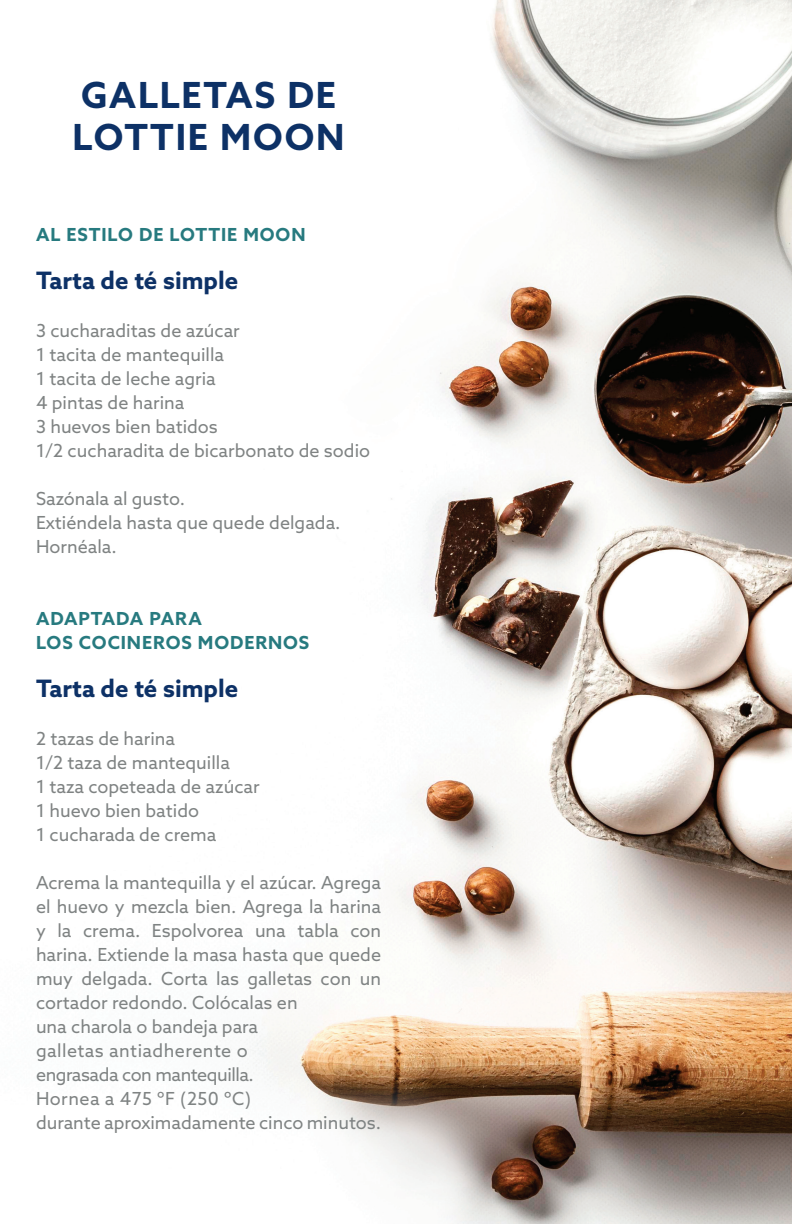
<style>
.page{position:relative;width:792px;height:1224px;background:#fff}
.page>*{position:absolute;margin:0;border:0;box-sizing:border-box;transform-origin:0 0}
.t1{font:700 36px/42px "Azo Sans";letter-spacing:.05em;color:#0d3166}
.t2{font:700 24px "Azo Sans";color:#0d3166}
.t3{font:18px/24px "Azo Sans";color:#7f8383}
.t4{font:700 18px/24px "Azo Sans";letter-spacing:.05em;color:#277a7f}
.t5{font:18px "Azo Sans";letter-spacing:.025em;color:#7f8383}
.t6{font:18px "Azo Sans";letter-spacing:-.025em;color:#7f8383}
</style>
<div class="page">
<img style="left:231px;top:0;width:561px;height:1224px">
<p class="t1" style="left:73px;top:73px;width:274px">GALLETAS DE<br>LOTTIE MOON</p>
<p class="t4" style="left:36px;top:223px;width:271px">AL ESTILO DE LOTTIE MOON</p>
<p class="t2" style="left:36px;top:265px;width:204px">Tarta de té simple</p>
<p class="t3" style="left:36px;top:319px;width:205px">3 cucharaditas de azúcar</p>
<p class="t3" style="left:36px;top:343px;width:190px">1 tacita de mantequilla</p>
<p class="t3" style="left:36px;top:367px;width:181px">1 tacita de leche agria</p>
<p class="t3" style="left:36px;top:391px;width:150px">4 pintas de harina</p>
<p class="t3" style="left:36px;top:415px;width:183px">3 huevos bien batidos</p>
<p class="t3" style="left:36px;top:439px;width:336px">1/2 cucharadita de bicarbonato de sodio</p>
<p class="t3" style="left:36px;top:487px;width:306px">Sazónala al gusto.<br>Extiéndela hasta que quede delgada.<br>Hornéala.</p>
<p class="t4" style="left:36px;top:607px;width:275px">ADAPTADA PARA<br>LOS COCINEROS MODERNOS</p>
<p class="t2" style="left:36px;top:673px;width:204px">Tarta de té simple</p>
<p class="t3" style="left:36px;top:727px;width:141px">2 tazas de harina</p>
<p class="t3" style="left:36px;top:751px;width:195px">1/2 taza de mantequilla</p>
<p class="t3" style="left:36px;top:775px;width:225px">1 taza copeteada de azúcar</p>
<p class="t3" style="left:36px;top:799px;width:165px">1 huevo bien batido</p>
<p class="t3" style="left:36px;top:823px;width:182px">1 cucharada de crema</p>
<p class="t3" style="left:36px;top:871px;width:347px;text-align:justify">Acrema la mantequilla y el azúcar. Agrega el huevo y mezcla bien. Agrega la harina y la crema. Espolvorea una tabla con harina. Extiende la masa hasta que quede muy delgada. Corta las galletas con un cortador redondo. Colócalas en</p>
<p class="t3" style="left:36px;top:1015px;width:224px">una charola o bandeja para</p>
<p class="t5" style="left:36px;top:1039px;width:213px">galletas antiadherente o</p>
<p class="t6" style="left:36px;top:1063px;width:219px">engrasada con mantequilla.</p>
<p class="t5" style="left:36px;top:1087px;width:217px">Hornea a 475 ºF (250 ºC)</p>
<p class="t3" style="left:36px;top:1111px;width:347px">durante aproximadamente cinco minutos.</p>
</div>
